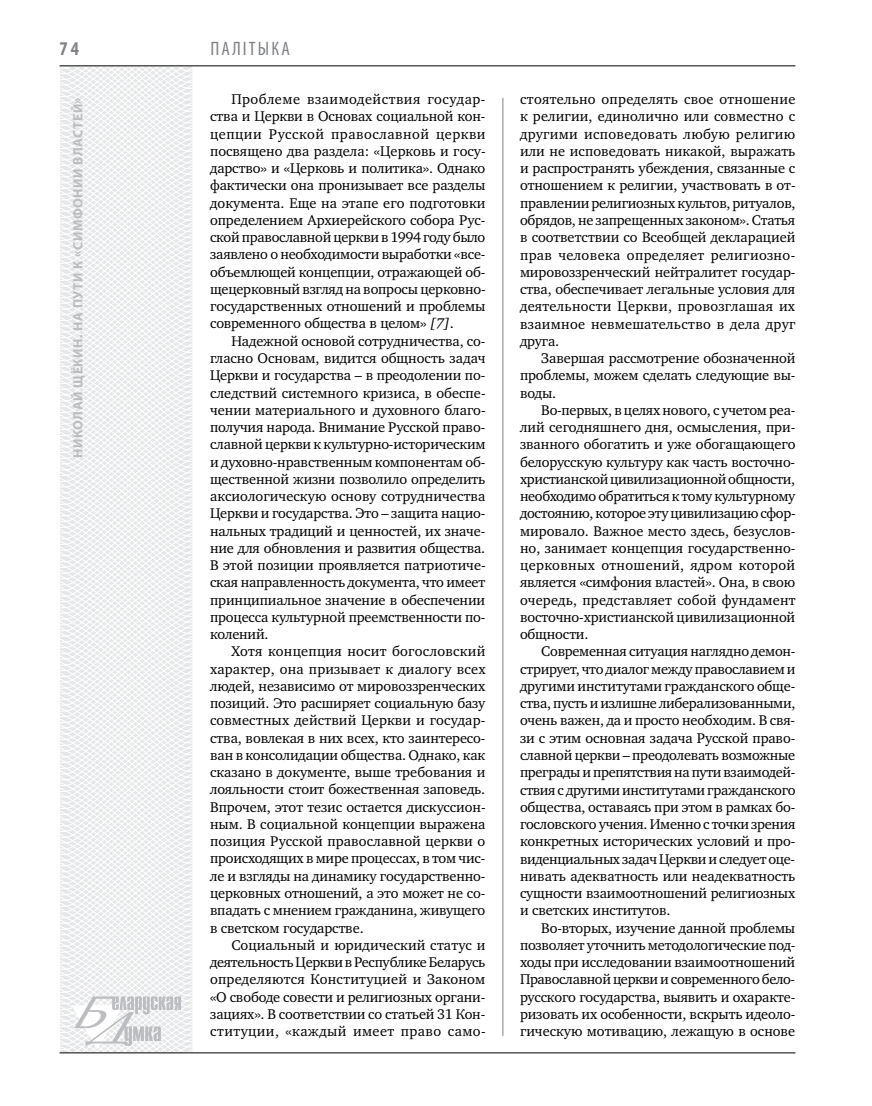
<style>
.page{position:relative;width:872px;height:1106px;background:#fff}
.page>*{position:absolute;margin:0;border:0;box-sizing:border-box;transform-origin:0 0}
.t1{font:condensed 19.5px "Myriad Pro";letter-spacing:.11em;color:#808285}
.t2{font:700 condensed 19.5px "Myriad Pro";color:#808285}
.t3{font:14.4px/17.2px "Charter C";letter-spacing:-.01em;color:#000;text-align:justify}
.t4{font:700 13.5px "Myriad Pro";letter-spacing:.04em;color:#bcbdc0}
.s1{font-style:italic}
</style>
<div class="page">
<svg style="left:59px;top:65px;width:192px;height:989px"></svg>
<hr style="left:502px;top:98px;width:1px;height:938px;background:#808285">
<hr style="left:60px;top:1052px;width:735px;height:1px;background:#000">
<svg style="left:71px;top:996px;width:110px;height:53px"></svg>
<hr style="left:60px;top:65px;width:735px;height:1px;background:#000">
<h1 class="t2" style="left:60px;top:37px;width:21px">74</h1>
<p class="t4" style="left:69px;top:458px;width:362px;rotate:-90deg">Николай ЩЁКИН. На пути к «симфонии властей»</p>
<h1 class="t1" style="left:210px;top:37px;width:81px">ПАЛІТЫКА</h1>
<p class="t3" style="left:210px;top:91px;width:277px;text-indent:21px">Проблеме взаимодействия государ&shy;ства и Церкви в Основах социальной кон&shy;цепции Русской православной церкви посвящено два раздела: «Церковь и госу&shy;дарство» и «Церковь и политика». Однако фактически она пронизывает все разделы документа. Еще на этапе его подготовки определением Архиерейского собора Рус&shy;ской православной церкви в 1994 году было заявлено о необходимости выработки «все&shy;объемлющей концепции, отражающей об&shy;щецерковный взгляд на вопросы церковно&shy;государственных отношений и проблемы современного общества в целом» <span class="s1">[7]</span>.</p>
<p class="t3" style="left:210px;top:332px;width:277px;text-indent:21px">Надежной основой сотрудничества, со&shy;гласно Основам, видится общность задач Церкви и государства – в преодолении по&shy;следствий системного кризиса, в обеспе&shy;чении материального и духовного благо&shy;получия народа. Внимание Русской право&shy;славной церкви к культурно-историческим и духовно-нравственным компонентам об&shy;щественной жизни позволило определить аксиологическую основу сотрудничества Церкви и государства. Это – защита нацио&shy;нальных традиций и ценностей, их значе&shy;ние для обновления и развития общества.<br>В этой позиции проявляется патриотиче&shy;ская направленность документа, что имеет принципиальное значение в обеспечении процесса культурной преемственности по&shy;колений.</p>
<p class="t3" style="left:210px;top:643px;width:277px;text-indent:21px">Хотя концепция носит богословский характер, она призывает к диалогу всех людей, независимо от мировоззренческих позиций. Это расширяет социальную базу совместных действий Церкви и государ&shy;ства, вовлекая в них всех, кто заинтересо&shy;ван в консолидации общества. Однако, как сказано в документе, выше требования и лояльности стоит божественная заповедь.<br>Впрочем, этот тезис остается дискуссион&shy;ным. В социальной концепции выражена позиция Русской православной церкви о происходящих в мире процессах, в том чис&shy;ле и взгляды на динамику государственно&shy;церковных отношений, а это может не со&shy;впадать с мнением гражданина, живущего в светском государстве.</p>
<p class="t3" style="left:210px;top:936px;width:277px;text-indent:21px">Социальный и юридический статус и деятельность Церкви в Республике Беларусь определяются Конституцией и Законом «О свободе совести и религиозных органи&shy;зациях». В соответствии со статьей 31 Кон&shy;ституции, «каждый имеет право само-</p>
<p class="t3" style="left:520px;top:91px;width:277px">стоятельно определять свое отношение к религии, единолично или совместно с другими исповедовать любую религию или не исповедовать никакой, выражать и распространять убеждения, связанные с отношением к религии, участвовать в от&shy;правлении религиозных культов, ритуалов, обрядов, не запрещенных законом». Статья в соответствии со Всеобщей декларацией прав человека определяет религиозно&shy;мировоззренческий нейтралитет государ&shy;ства, обеспечивает легальные условия для деятельности Церкви, провозглашая их взаимное невмешательство в дела друг друга.</p>
<p class="t3" style="left:520px;top:350px;width:277px;text-indent:21px">Завершая рассмотрение обозначенной проблемы, можем сделать следующие вы&shy;воды.</p>
<p class="t3" style="left:520px;top:401px;width:277px;text-indent:21px">Во-первых, в целях нового, с учетом реа&shy;лий сегодняшнего дня, осмысления, при&shy;званного обогатить и уже обогащающего белорусскую культуру как часть восточно&shy;христианской цивилизационной общности, необходимо обратиться к тому культурному достоянию, которое эту цивилизацию сфор&shy;мировало. Важное место здесь, безуслов&shy;но, занимает концепция государственно&shy;церковных отношений, ядром которой является «симфония властей». Она, в свою очередь, представляет собой фундамент восточно-христианской цивилизационной общности.</p>
<p class="t3" style="left:520px;top:643px;width:277px;text-indent:21px">Современная ситуация наглядно демон&shy;стрирует, что диалог между православием и другими институтами гражданского обще&shy;ства, пусть и излишне либерализованными, очень важен, да и просто необходим. В свя&shy;зи с этим основная задача Русской право&shy;славной церкви – преодолевать возможные преграды и препятствия на пути взаимодей&shy;ствия с другими институтами гражданского общества, оставаясь при этом в рамках бо&shy;гословского учения. Именно с точки зрения конкретных исторических условий и про&shy;виденциальных задач Церкви и следует оце&shy;нивать адекватность или неадекватность сущности взаимоотношений религиозных и светских институтов.</p>
<p class="t3" style="left:520px;top:919px;width:277px;text-indent:21px">Во-вторых, изучение данной проблемы позволяет уточнить методологические под&shy;ходы при исследовании взаимоотношений Православной церкви и современного бело&shy;русского государства, выявить и охаракте&shy;ризовать их особенности, вскрыть идеоло&shy;гическую мотивацию, лежащую в основе</p>
</div>
